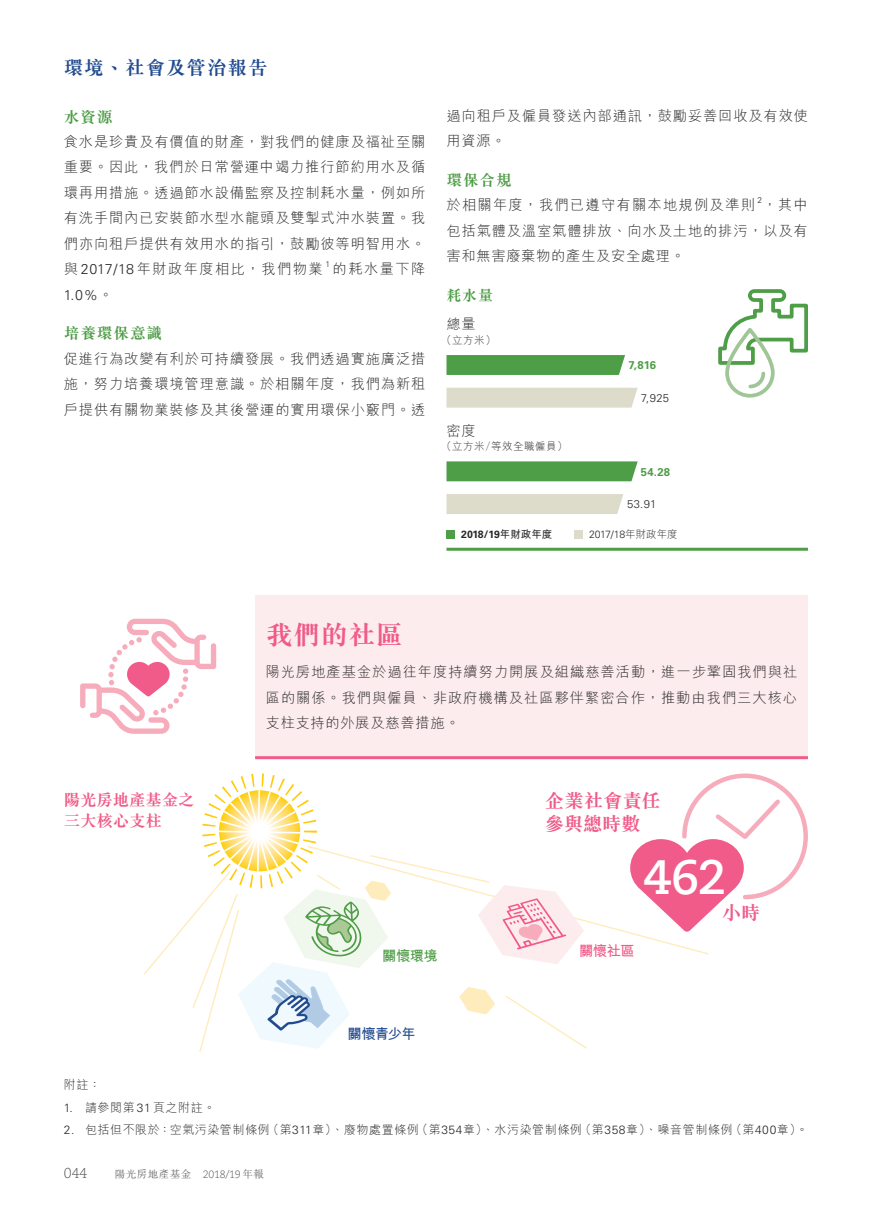
<style>
.page{position:relative;width:893px;height:1212px;background:#fff}
.page>*{position:absolute;margin:0;border:0;box-sizing:border-box;transform-origin:0 0}
.t1{font:700 48px "PMN Caecilia W01 75";color:#fff}
.t2{font:700 27px "M Sung HK";letter-spacing:.02em;color:#f05b89}
.t3{font:700 19.5px/22.5px "M Sung HK";letter-spacing:-.015em;color:#f05b89}
.t4{font:700 19.5px "M Sung HK";letter-spacing:.05em;color:#224b8f}
.t5{font:700 16.5px/21px "M Sung HK";letter-spacing:-.01em;color:#f05b89}
.t6{font:700 15.75px "M Sung HK";letter-spacing:.05em;color:#4e9d47}
.t7{font:700 15px "M Sung HK";color:#4e9d47}
.t8{font:300 14.25px/25.5px "M Hei HK";letter-spacing:.06em;color:#292829;text-align:justify}
.t9{font:300 14.25px "M Hei HK";letter-spacing:.09em;color:#292829}
.t10{font:300 14.25px "Univers LT Std";color:#292829}
.t11{font:700 14.25px "M Hei HK";letter-spacing:-.06em;color:#224b8f}
.t12{font:700 14.25px "M Hei HK";color:#4e9d47}
.t13{font:700 14.25px "M Hei HK";color:#f05b89}
.t14{font:300 14.25px "PMN Caecilia W01 45";color:#58595b}
.t15{font:300 12px "M Hei HK";letter-spacing:.045em;color:#292829}
.t16{font:300 11.25px "Univers LT Std";letter-spacing:.02em;color:#292829}
.t17{font:700 11.25px "Univers LT Std";letter-spacing:.01em;color:#4e9d47}
.t18{font:300 10.5px "M Hei HK";letter-spacing:.05em;color:#292829}
.t19{font:300 10.5px "M Sung HK";letter-spacing:.05em;color:#58595b}
.t20{font:700 10.5px "Univers LT Std";letter-spacing:-.02em;color:#292829}
.t21{font:300 10.5px "Univers LT Std";letter-spacing:-.05em;color:#292829}
.t22{font:300 8.25px "Univers LT Std";color:#292829}
.s1{font-family:"Univers LT Std"}
.s2{font-family:"M Hei HK"}
.s3{font-family:"PMN Caecilia W01 45"}
</style>
<div class="page">
<div style="left:255px;top:595px;width:553px;height:164px;background:#fdecee"></div>
<hr style="left:446px;top:548px;width:362px;height:3px;background:#4e9d47">
<div style="left:725px;top:328px;width:50px;height:70px;border:4px solid #a0c596;border-radius:23px"></div>
<svg style="left:718px;top:289px;width:90px;height:101px"></svg>
<svg style="left:446px;top:355px;width:179px;height:20px;background:#529f4b"></svg>
<svg style="left:446px;top:388px;width:192px;height:20px;background:#deddcc"></svg>
<svg style="left:446px;top:461px;width:192px;height:20px;background:#55a04e"></svg>
<div style="left:446px;top:494px;width:177px;height:20px;background:#dddccb"></div>
<hr style="left:255px;top:756px;width:553px;height:3px;background:#f05b89">
<svg style="left:80px;top:619px;width:136px;height:115px"></svg>
<svg style="left:144px;top:859px;width:565px;height:193px"></svg>
<svg style="left:459px;top:987px;width:36px;height:27px"></svg>
<svg style="left:478px;top:885px;width:106px;height:79px"></svg>
<svg style="left:202px;top:773px;width:189px;height:276px"></svg>
<svg style="left:630px;top:773px;width:178px;height:159px"></svg>
<div style="left:446px;top:530px;width:9px;height:8px;background:#4e9d47"></div>
<div style="left:574px;top:530px;width:9px;height:8px;background:#dddccb"></div>
<h3 class="t4" style="left:64px;top:58px;width:205px">環境、社會及管治報告</h3>
<p class="t6" style="left:64px;top:109px;width:50px">水資源</p>
<p class="t8" style="left:64px;top:129px;width:363px">食水是珍貴及有價值的財產，對我們的健康及福祉至關重要。因此，我們於日常營運中竭力推行節約用水及循環再用措施。透過節水設備監察及控制耗水量，例如所有洗手間內已安裝節水型水龍頭及雙掣式沖水裝置。我們亦向租戶提供有效用水的指引，鼓勵彼等明智用水。與<span class="s1">2017/18</span>年財政年度相比，我們物業</p>
<p class="t22" style="left:326px;top:259px;width:6px">1</p>
<p class="t8" style="left:333px;top:256px;width:94px">的耗水量下降</p>
<p class="t10" style="left:64px;top:286px;width:51px">1.0%<span class="s2">。</span></p>
<p class="t6" style="left:64px;top:326px;width:100px">培養環保意識</p>
<p class="t8" style="left:64px;top:345px;width:363px">促進行為改變有利於可持續發展。我們透過實施廣泛措施，努力培養環境管理意識。於相關年度，我們為新租戶提供有關物業裝修及其後營運的實用環保小竅門。透</p>
<p class="t8" style="left:446px;top:103px;width:363px">過向租戶及僱員發送內部通訊，鼓勵妥善回收及有效使用資源。</p>
<p class="t6" style="left:446px;top:172px;width:67px">環保合規</p>
<p class="t9" style="left:446px;top:198px;width:310px">於相關年度，我們已遵守有關本地規例及準則</p>
<p class="t22" style="left:758px;top:195px;width:6px">2</p>
<p class="t8" style="left:446px;top:192px;width:363px;text-indent:316px">，其中包括氣體及溫室氣體排放、向水及土地的排污，以及有害和無害廢棄物的產生及安全處理。</p>
<p class="t7" style="left:446px;top:288px;width:48px">耗水量</p>
<p class="t8" style="left:446px;top:311px;width:31px">總量</p>
<p class="t18" style="left:441px;top:335px;width:56px">（立方米）</p>
<p class="t8" style="left:446px;top:417px;width:31px">密度</p>
<p class="t18" style="left:441px;top:441px;width:128px">（立方米/等效全職僱員）</p>
<p class="t17" style="left:628px;top:359px;width:29px">7,816</p>
<p class="t16" style="left:641px;top:391px;width:30px">7,925</p>
<p class="t17" style="left:641px;top:465px;width:31px">54.28</p>
<p class="t16" style="left:627px;top:498px;width:31px">53.91</p>
<p class="t20" style="left:461px;top:528px;width:93px">2018/19<span class="s2">年財政年度</span></p>
<p class="t21" style="left:589px;top:528px;width:90px">2017/18<span class="s2">年財政年度</span></p>
<p class="t5" style="left:64px;top:789px;width:132px">陽光房地產基金之三大核心支柱</p>
<h2 class="t2" style="left:266px;top:621px;width:139px">我們的社區</h2>
<p class="t8" style="left:266px;top:659px;width:533px">陽光房地產基金於過往年度持續努力開展及組織慈善活動，進一步鞏固我們與社區的關係。我們與僱員、非政府機構及社區夥伴緊密合作，推動由我們三大核心支柱支持的外展及慈善措施。</p>
<h3 class="t3" style="left:545px;top:789px;width:117px">企業社會責任參與總時數</h3>
<h1 class="t1" style="left:643px;top:849px;width:85px">462</h1>
<h3 class="t3" style="left:722px;top:901px;width:40px">小時</h3>
<p class="t12" style="left:382px;top:946px;width:57px">關懷環境</p>
<p class="t13" style="left:579px;top:940px;width:57px">關懷社區</p>
<p class="t11" style="left:348px;top:1023px;width:69px">關懷青少年</p>
<p class="t15" style="left:64px;top:1079px;width:39px">附註：</p>
<p class="t15" style="left:64px;top:1101px;width:153px"><span class="s1">1.</span> 請參閱第 <span class="s1">31</span> 頁之附註。</p>
<p class="t15" style="left:64px;top:1123px;width:746px"><span class="s1">2.</span> 包括但不限於：空氣污染管制條例（第<span class="s1">311</span>章）、廢物處置條例（第<span class="s1">354</span>章）、水污染管制條例（第<span class="s1">358</span>章）、噪音管制條例（第<span class="s1">400</span>章）。</p>
<p class="t14" style="left:64px;top:1165px;width:25px">044</p>
<p class="t19" style="left:115px;top:1167px;width:151px">陽光房地產基金 <span class="s3">2018/19</span> 年報</p>
</div>
